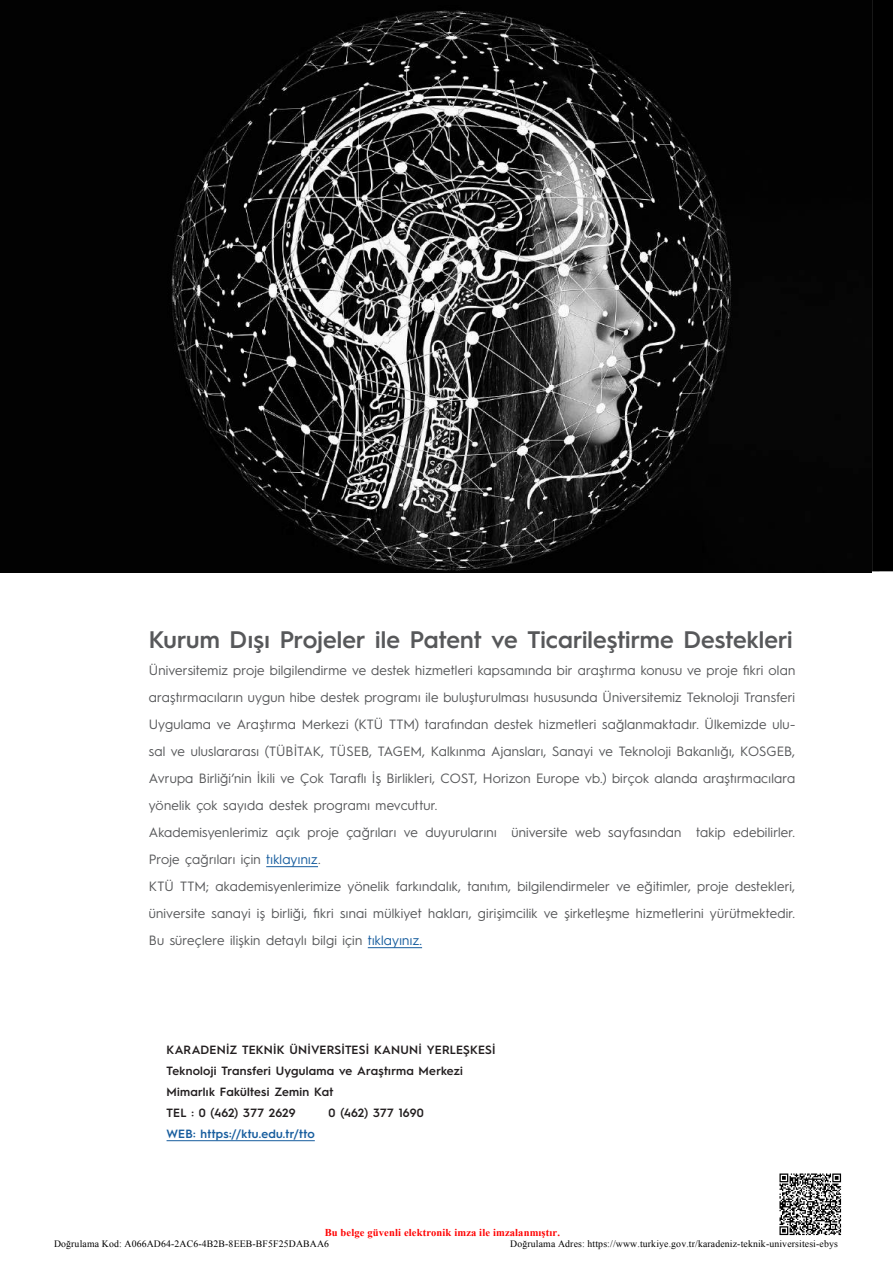
<style>
.page{position:relative;width:893px;height:1263px;background:#fff}
.page>*{position:absolute;margin:0;border:0;box-sizing:border-box;transform-origin:0 0}
.t1{font:600 24px "Hurme Geometric Sans 1";letter-spacing:.005em;color:#57585a}
.t2{font:13.5px/27px "Hurme Geometric Sans 1";letter-spacing:.015em;color:#57585a}
.t3{font:600 12px/21px "Hurme Geometric Sans 1";letter-spacing:.02em;color:#231f20}
.t4{font:600 12px "Hurme Geometric Sans 1";letter-spacing:.015em;color:#175d9e}
.t5{font:700 10.5px "Times New Roman";letter-spacing:.015em;color:#f00}
.t6{font:9.75px "Times New Roman";letter-spacing:.015em;color:#000}
.s1{color:#175d9e}
</style>
<div class="page">
<hr style="left:266px;top:866px;width:52px;height:1px;background:#175d9e">
<hr style="left:368px;top:947px;width:54px;height:1px;background:#175d9e">
<hr style="left:167px;top:1140px;width:148px;height:1px;background:#175d9e">
<img style="left:0;top:0;width:872px;height:572px">
<img style="left:872px;top:0;width:21px;height:572px">
<img style="left:779px;top:1173px;width:63px;height:63px">
<h1 class="t1" style="left:149px;top:623px;width:645px">Kurum Dışı Projeler ile Patent ve Ticarileştirme Destekleri</h1>
<p class="t2" style="left:149px;top:656px;width:648px">Üniversitemiz proje bilgilendirme ve destek hizmetleri kapsamında bir araştırma konusu ve proje fikri olan araştırmacıların uygun hibe destek programı ile buluşturulması hususunda Üniversitemiz Teknoloji Transferi Uygulama ve Araştırma Merkezi (KTÜ TTM) tarafından destek hizmetleri sağlanmaktadır. Ülkemizde ulu&shy;sal ve uluslararası (TÜBİTAK, TÜSEB, TAGEM, Kalkınma Ajansları, Sanayi ve Teknoloji Bakanlığı, KOSGEB, Avrupa Birliği’nin İkili ve Çok Taraflı İş Birlikleri, COST, Horizon Europe vb.) birçok alanda araştırmacılara yönelik çok sayıda destek programı mevcuttur.<br>Akademisyenlerimiz açık proje çağrıları ve duyurularını üniversite web sayfasından takip edebilirler.<br>Proje çağrıları için <span class="s1">tıklayınız</span>.<br>KTÜ TTM; akademisyenlerimize yönelik farkındalık, tanıtım, bilgilendirmeler ve eğitimler, proje destekleri, üniversite sanayi iş birliği, fikri sınai mülkiyet hakları, girişimcilik ve şirketleşme hizmetlerini yürütmektedir.<br>Bu süreçlere ilişkin detaylı bilgi için <span class="s1">tıklayınız.</span></p>
<p class="t3" style="left:167px;top:1039px;width:331px">KARADENİZ TEKNİK ÜNİVERSİTESİ KANUNİ YERLEŞKESİ Teknoloji Transferi Uygulama ve Araştırma Merkezi Mimarlık Fakültesi Zemin Kat<br>TEL : 0 (462) 377 2629</p>
<p class="t3" style="left:329px;top:1102px;width:97px">0 (462) 377 1690</p>
<p class="t4" style="left:167px;top:1126px;width:150px">WEB: https://ktu.edu.tr/tto</p>
<p class="t5" style="left:325px;top:1226px;width:237px">Bu belge güvenli elektronik imza ile imzalanmıştır.</p>
<p class="t6" style="left:54px;top:1238px;width:277px">Doğrulama Kod: A066AD64-2AC6-4B2B-8EEB-BF5F25DABAA6</p>
<p class="t6" style="left:510px;top:1238px;width:329px">Doğrulama Adres: https://www.turkiye.gov.tr/karadeniz-teknik-universitesi-ebys</p>
</div>
